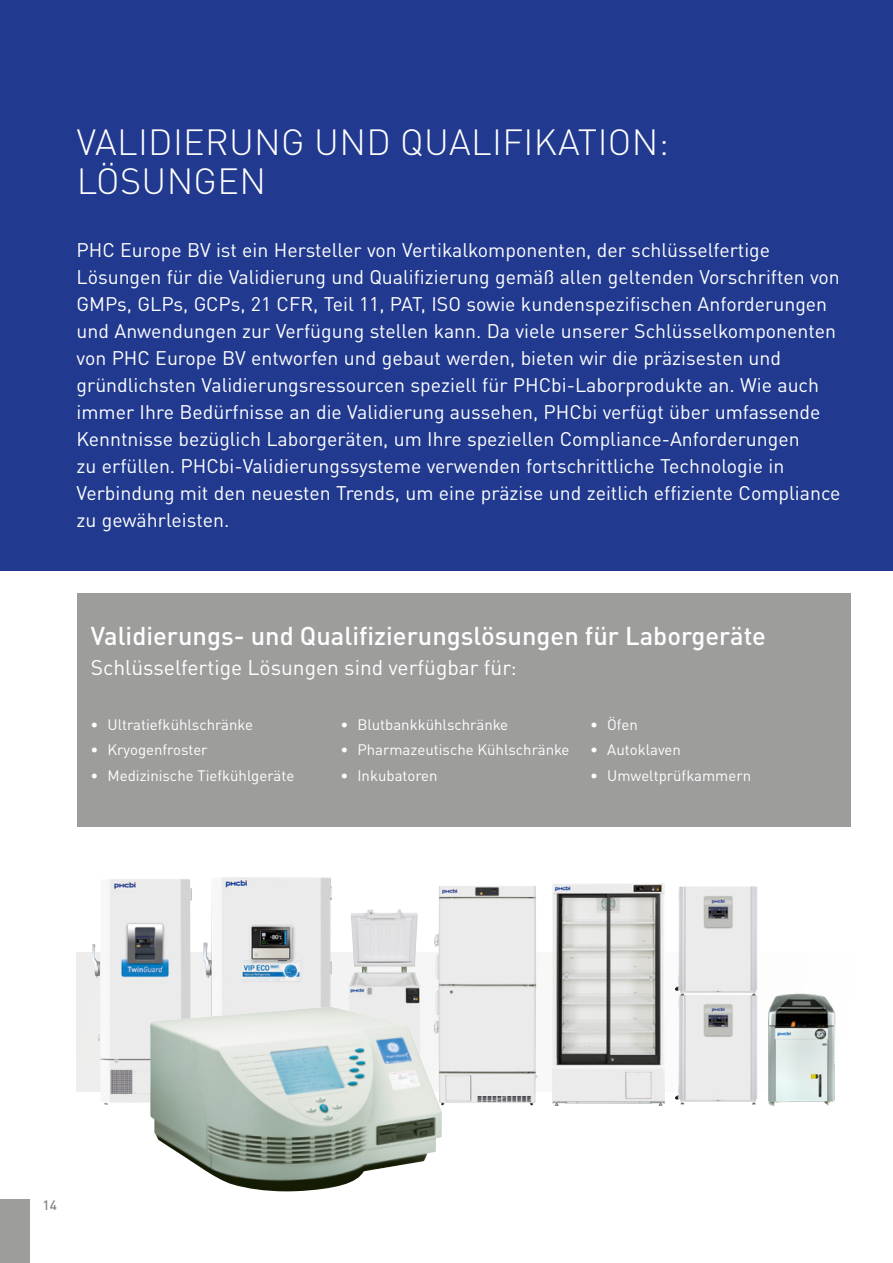
<style>
.page{position:relative;width:893px;height:1263px;background:#fff}
.page>*{position:absolute;margin:0;border:0;box-sizing:border-box;transform-origin:0 0}
.t1{font:300 36px/39px "DIN Pro";letter-spacing:.01em;color:#fff}
.t2{font:500 25.5px "DIN Pro";color:#fff}
.t3{font:21px "DIN Pro";color:#fff}
.t4{font:19.5px/27px "DIN Pro";color:#fff}
.t5{font:15px "DIN Pro";color:#fff}
.t6{font:500 13.5px "DIN Pro";color:#878787}
</style>
<div class="page">
<div style="left:0;top:0;width:893px;height:571px;background:#213a8f"></div>
<div style="left:77px;top:593px;width:773px;height:234px;background:#9d9d9c"></div>
<div style="left:77px;top:953px;width:773px;height:139px;background:linear-gradient(to bottom,#f8f8f8,#f8f8f8)"></div>
<img style="left:92px;top:879px;width:100px;height:226px">
<img style="left:204px;top:878px;width:128px;height:128px">
<img style="left:434px;top:886px;width:103px;height:220px">
<img style="left:768px;top:993px;width:68px;height:113px">
<img style="left:675px;top:886px;width:83px;height:219px">
<img style="left:553px;top:883px;width:111px;height:222px">
<img style="left:348px;top:909px;width:72px;height:97px">
<img style="left:150px;top:1006px;width:292px;height:185px">
<div style="left:0;top:1199px;width:30px;height:64px;background:#9d9d9c"></div>
<h1 class="t1" style="left:77px;top:119px;width:594px">VALIDIERUNG UND QUALIFIKATION:<br>LÖSUNGEN</h1>
<p class="t4" style="left:77px;top:234px;width:766px">PHC Europe BV ist ein Hersteller von Vertikalkomponenten, der schlüsselfertige Lösungen für die Validierung und Qualifizierung gemäß allen geltenden Vorschriften von GMPs, GLPs, GCPs, 21 CFR, Teil 11, PAT, ISO sowie kundenspezifischen Anforderungen und Anwendungen zur Verfügung stellen kann. Da viele unserer Schlüsselkomponenten von PHC Europe BV entworfen und gebaut werden, bieten wir die präzisesten und gründlichsten Validierungsressourcen speziell für PHCbi-Laborprodukte an. Wie auch immer Ihre Bedürfnisse an die Validierung aussehen, PHCbi verfügt über umfassende Kenntnisse bezüglich Laborgeräten, um Ihre speziellen Compliance-Anforderungen<br>zu erfüllen. PHCbi-Validierungssysteme verwenden fortschrittliche Technologie in Verbindung mit den neuesten Trends, um eine präzise und zeitlich effiziente Compliance zu gewährleisten.</p>
<h2 class="t2" style="left:91px;top:615px;width:677px">Validierungs- und Qualifizierungslösungen für Laborgeräte</h2>
<p class="t3" style="left:91px;top:651px;width:427px">Schlüsselfertige Lösungen sind verfügbar für:</p>
<p class="t5" style="left:91px;top:712px;width:164px">• Ultratiefkühlschränke</p>
<p class="t5" style="left:91px;top:738px;width:119px">• Kryogenfroster</p>
<p class="t5" style="left:91px;top:763px;width:205px">• Medizinische Tiefkühlgeräte</p>
<p class="t5" style="left:340px;top:712px;width:169px">• Blutbankkühlschränke</p>
<p class="t5" style="left:340px;top:738px;width:231px">• Pharmazeutische Kühlschränke</p>
<p class="t5" style="left:340px;top:763px;width:99px">• Inkubatoren</p>
<p class="t5" style="left:590px;top:712px;width:49px">• Öfen</p>
<p class="t5" style="left:590px;top:738px;width:92px">• Autoklaven</p>
<p class="t5" style="left:590px;top:763px;width:162px">• Umweltprüfkammern</p>
<p class="t6" style="left:43px;top:1194px;width:16px">14</p>
</div>
